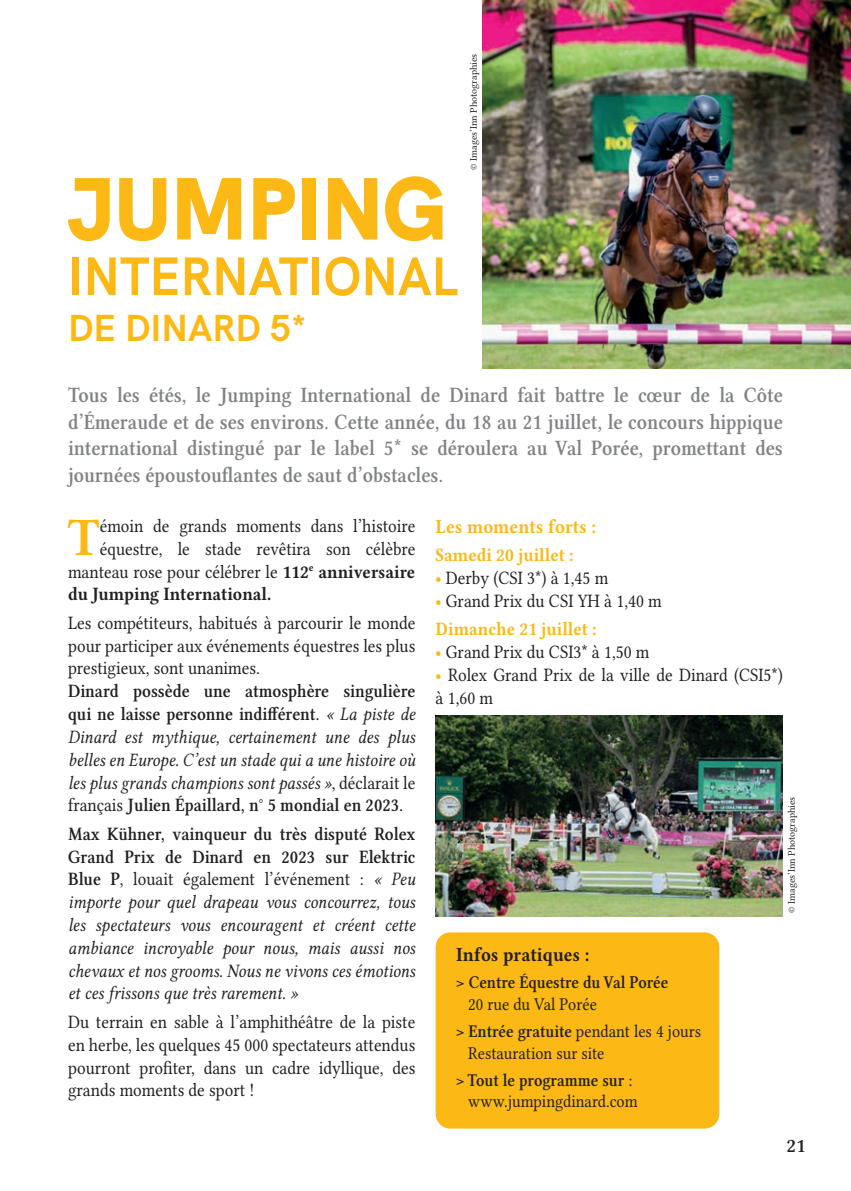
<style>
.page{position:relative;width:851px;height:1191px;background:#fff}
.page>*{position:absolute;margin:0;border:0;box-sizing:border-box;transform-origin:0 0}
.t1{font:900 88px "HK Grotesk";color:#fcb814}
.t2{font:700 54.2px "Libertinus Serif";color:#fcb814;scale:.9 1}
.t3{font:700 54px "HK Grotesk";color:#fcb814;scale:.94 1}
.t4{font:700 38px "HK Grotesk";color:#fcb814}
.t5{font:600 22px/26.4px "Libertinus Serif";color:#808285;text-align:justify;scale:.9 1}
.t6{font:700 20px "Libertinus Serif";color:#fcb814;scale:.9 1}
.t7{font:700 20px "Libertinus Serif";color:#231f20;scale:.9 1}
.t8{font:600 20px "Libertinus Serif";color:#231f20}
.t9{font:italic 19px/22.8px "Libertinus Serif";color:#231f20;text-align:justify;scale:.9 1}
.t10{font:19px/22.8px "Libertinus Serif";color:#231f20;text-align:justify;scale:.9 1}
.t11{font:700 19px "Libertinus Serif";color:#231f20;scale:.9 1}
.t12{font:700 19px "Libertinus Serif";color:#fcb814;scale:.9 1}
.t13{font:18px/27.2px "Libertinus Serif";color:#231f20;scale:.9 1}
.t14{font:600 18px "Libertinus Serif";color:#231f20;scale:.9 1}
.t15{font:10px "Libertinus Serif";color:#231f20}
.s1{font-weight:700}
.s2{font-weight:600;font-style:normal}
.s3{font-style:normal}
.s4{font-weight:700;color:#fcb814}
.s5{font-weight:600}
</style>
<div class="page">
<div style="left:435px;top:932px;width:284px;height:196px;background:#fcb814;border-radius:15px"></div>
<img style="left:482px;top:0;width:368px;height:369px">
<img style="left:435px;top:715px;width:347px;height:201px">
<h1 class="t1" style="left:68px;top:140px;width:380px">JUMPING</h1>
<h3 class="t3" style="left:68px;top:234px;width:416px">INTERNATIONAL</h3>
<h3 class="t4" style="left:68px;top:298px;width:240px">DE DINARD 5*</h3>
<p class="t15" style="left:467px;top:170px;width:118px;rotate:-90deg">© Images’Inn Photographies</p>
<p class="t5" style="left:68px;top:383px;width:795px">Tous les étés, le Jumping International de Dinard fait battre le cœur de la Côte d’Émeraude et de ses environs. Cette année, du 18 au 21 juillet, le concours hippique international distingué par le label 5* se déroulera au Val Porée, promettant des journées époustouflantes de saut d’obstacles.</p>
<h2 class="t2" style="left:68px;top:500px;width:37px">T</h2>
<p class="t10" style="left:100px;top:514px;width:352px">émoin de grands moments dans l’histoire</p>
<p class="t10" style="left:100px;top:537px;width:352px">équestre, le stade revêtira son célèbre</p>
<p class="t10" style="left:68px;top:560px;width:387px">manteau rose pour célébrer le <span class="s1">112</span><sup>e</sup> <span class="s1">anniversaire</span></p>
<p class="t11" style="left:68px;top:581px;width:227px">du Jumping International.</p>
<p class="t10" style="left:68px;top:611px;width:387px">Les compétiteurs, habitués à parcourir le monde pour participer aux événements équestres les plus prestigieux, sont unanimes.</p>
<p class="t9" style="left:68px;top:680px;width:387px"><span class="s2">Dinard possède une atmosphère singulière qui ne laisse personne indifférent.</span> « La piste de Dinard est mythique, certainement une des plus belles en Europe. C’est un stade qui a une histoire où les plus grands champions sont passés »<span class="s3">, déclarait le français</span> <span class="s2">Julien Épaillard, n° 5 mondial en 2023.</span></p>
<p class="t9" style="left:68px;top:822px;width:387px"><span class="s2">Max Kühner, vainqueur du très disputé Rolex Grand Prix de Dinard en 2023 sur Elektric Blue P</span><span class="s3">, louait également l’événement :</span> « Peu importe pour quel drapeau vous concourrez, tous les spectateurs vous encouragent et créent cette ambiance incroyable pour nous, mais aussi nos chevaux et nos grooms. Nous ne vivons ces émotions et ces frissons que très rarement. »</p>
<p class="t10" style="left:68px;top:1010px;width:387px">Du terrain en sable à l’amphithéâtre de la piste en herbe, les quelques 45 000 spectateurs attendus pourront profiter, dans un cadre idyllique, des grands moments de sport !</p>
<p class="t6" style="left:435px;top:512px;width:180px">Les moments forts :</p>
<p class="t12" style="left:435px;top:542px;width:155px">Samedi 20 juillet :</p>
<p class="t10" style="left:435px;top:566px;width:193px"><span class="s4">•</span> Derby (CSI 3*) à 1,45 m</p>
<p class="t10" style="left:435px;top:586px;width:253px;line-height:28.4px"><span class="s4">•</span> Grand Prix du CSI YH à 1,40 m<br><span class="s4">Dimanche 21 juillet :</span></p>
<p class="t10" style="left:435px;top:640px;width:239px"><span class="s4">•</span> Grand Prix du CSI3* à 1,50 m</p>
<p class="t10" style="left:435px;top:663px;width:387px"><span class="s4">•</span> Rolex Grand Prix de la ville de Dinard (CSI5*) à 1,60 m</p>
<p class="t7" style="left:456px;top:940px;width:149px">Infos pratiques :</p>
<p class="t14" style="left:456px;top:971px;width:237px">&gt; Centre Équestre du Val Porée</p>
<p class="t13" style="left:456px;top:990px;width:274px;text-indent:12px">20 rue du Val Porée<br><span class="s5">&gt; Entrée gratuite</span> pendant les 4 jours</p>
<p class="t13" style="left:468px;top:1038px;width:153px">Restauration sur site</p>
<p class="t14" style="left:456px;top:1069px;width:197px">&gt; Tout le programme sur :</p>
<p class="t13" style="left:468px;top:1087px;width:190px">www.jumpingdinard.com</p>
<p class="t15" style="left:785px;top:913px;width:118px;rotate:-90deg">© Images’Inn Photographies</p>
<p class="t8" style="left:786px;top:1134px;width:21px">21</p>
</div>
